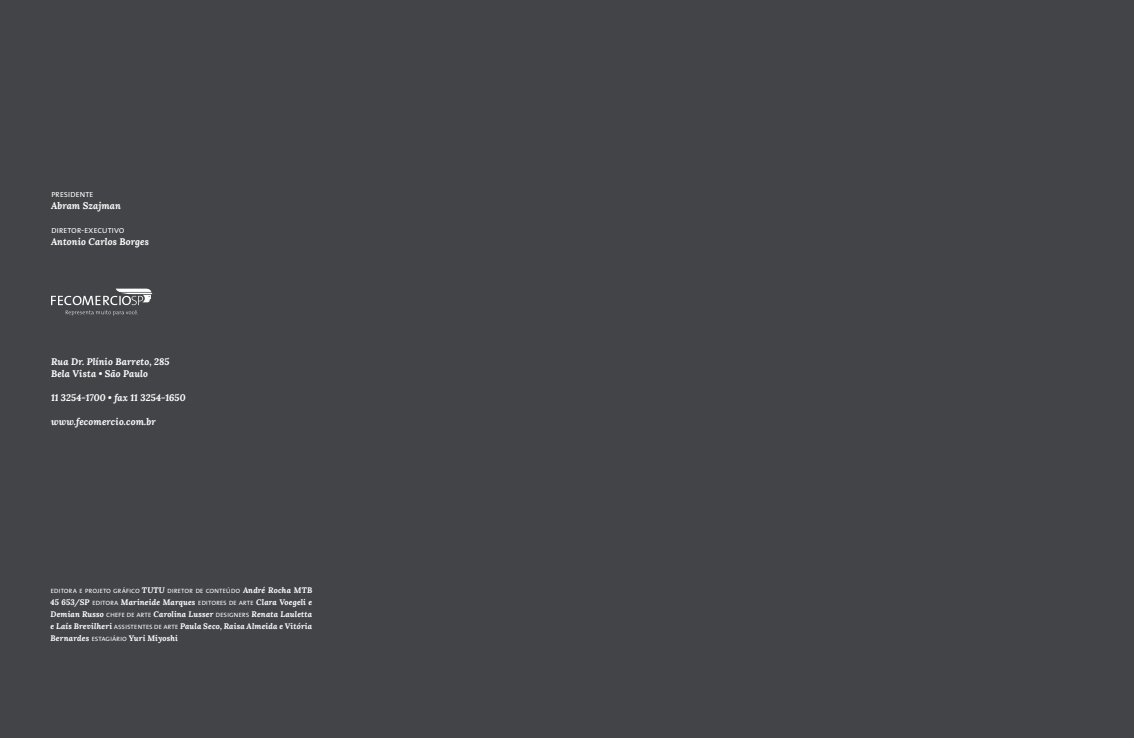
<style>
.page{position:relative;width:1134px;height:738px;background:#fff}
.page>*{position:absolute;margin:0;border:0;box-sizing:border-box;transform-origin:0 0}
.t1{font:italic 700 9.5px/12px "Lora";letter-spacing:.01em;color:#fff}
.t2{font:9.5px "The Mix Semi Light Caps";letter-spacing:-.025em;color:#fff}
.t3{font:italic 700 8px/12px "Lora";letter-spacing:.015em;color:#fff;text-align:justify}
.t4{font:8px "The Mix Semi Light Caps";letter-spacing:-.02em;color:#fff}
.s1{font-family:"Lora";font-weight:700;font-style:italic}
.s2{font-family:"The Mix Semi Light Caps";font-weight:400;font-style:normal}
</style>
<div class="page">
<div style="left:0;top:0;width:1134px;height:737px;background:#424448"></div>
<svg style="left:51px;top:288px;width:101px;height:27px"></svg>
<p class="t2" style="left:51px;top:186px;width:44px">presidente</p>
<p class="t1" style="left:51px;top:199px;width:71px">Abram Szajman</p>
<p class="t2" style="left:51px;top:222px;width:75px">diretor-executivo</p>
<p class="t1" style="left:51px;top:235px;width:99px">Antonio Carlos Borges</p>
<p class="t1" style="left:51px;top:355px;width:120px">Rua Dr. Plínio Barreto, 285<br>Bela Vista • São Paulo</p>
<p class="t1" style="left:51px;top:391px;width:136px">11 3254-1700 • fax 11 3254-1650</p>
<p class="t1" style="left:51px;top:415px;width:106px">www.fecomercio.com.br</p>
<p class="t4" style="left:51px;top:583px;width:263px">editora e projeto gráfico <span class="s1">Tutu</span> diretor de conteúdo <span class="s1">André Rocha MTB</span></p>
<p class="t3" style="left:51px;top:595px;width:263px">45 653/SP <span class="s2">editora</span> Marineide Marques <span class="s2">editores de arte</span> Clara Voegeli e Demian Russo <span class="s2">chefe de arte</span> Carolina Lusser <span class="s2">designers</span> Renata Lauletta e Laís Brevilheri <span class="s2">assistentes de arte</span> Paula Seco, Raisa Almeida e Vitória Bernardes <span class="s2">estagiário</span> Yuri Miyoshi</p>
</div>
